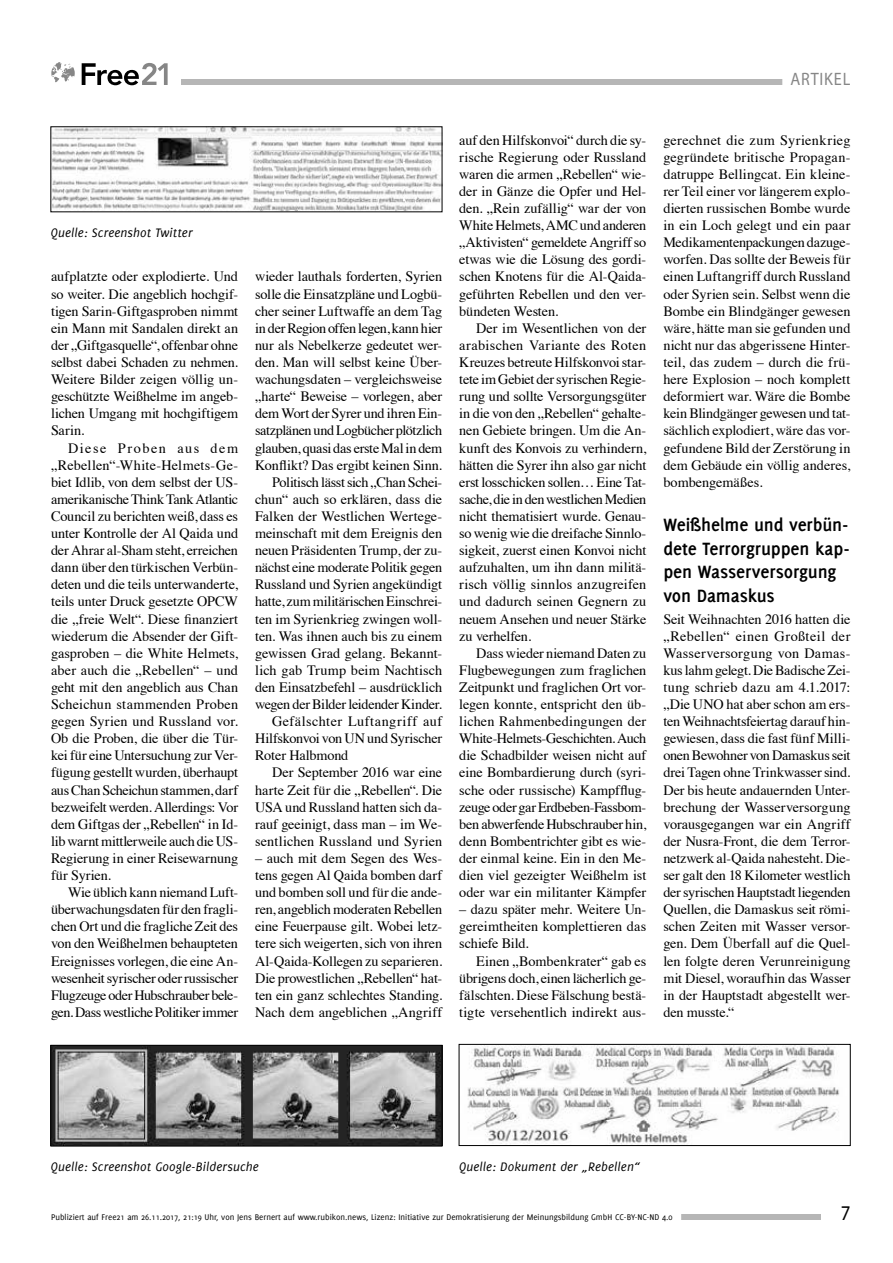
<style>
.page{position:relative;width:893px;height:1263px;background:#fff}
.page>*{position:absolute;margin:0;border:0;box-sizing:border-box;transform-origin:0 0}
.t1{font:21px "Myriad Pro";color:#000;scale:.9 1}
.t2{font:700 19.5px/23.4px "Delicious";letter-spacing:-.005em;color:#000}
.t3{font:18px "Myriad Pro";letter-spacing:.05em;color:#868686;scale:.9 1}
.t4{font:14.25px/17.1px "Times";letter-spacing:-.01em;color:#000;text-align:justify}
.t5{font:14.25px "Times";letter-spacing:-.03em;color:#000}
.t6{font:14.25px "Times";letter-spacing:.01em;color:#000}
.t7{font:14.25px "Times";letter-spacing:.04em;color:#000}
.t8{font:italic 13.5px "Delicious";letter-spacing:.01em;color:#000}
.t9{font:9px "Delicious";color:#000}
</style>
<div class="page">
<div style="left:181px;top:79px;width:669px;height:6px;background:#b6b6b6"></div>
<div style="left:55px;top:1214px;width:766px;height:6px;background:#b6b6b6"></div>
<div style="left:43px;top:1212px;width:638px;height:12px;background:#fff"></div>
<div style="left:782px;top:74px;width:77px;height:15px;background:#fff"></div>
<svg style="left:82px;top:63px;width:86px;height:22px"></svg>
<svg style="left:51px;top:62px;width:24px;height:20px"></svg>
<img style="left:53px;top:1047px;width:387px;height:97px">
<div style="left:51px;top:1045px;width:391px;height:101px;border:1px solid #000"></div>
<img style="left:53px;top:129px;width:387px;height:81px">
<img style="left:467px;top:1046px;width:373px;height:98px">
<div style="left:459px;top:1044px;width:391px;height:102px;border:1px solid #000"></div>
<p class="t3" style="left:790px;top:68px;width:68px">ARTIKEL</p>
<p class="t8" style="left:51px;top:225px;width:143px">Quelle: Screenshot Twitter</p>
<p class="t4" style="left:51px;top:267px;width:189px">aufplatzte oder explodierte. Und so weiter. Die angeblich hochgif&shy;tigen Sarin-Giftgasproben nimmt ein Mann mit Sandalen direkt an der „Giftgasquelle“, offenbar ohne selbst dabei Schaden zu nehmen.<br>Weitere Bilder zeigen völlig un&shy;geschützte Weißhelme im angeb&shy;lichen Umgang mit hochgiftigem Sarin.</p>
<p class="t4" style="left:51px;top:438px;width:189px;text-indent:17px">Diese Proben aus dem „Rebellen“-White-Helmets-Ge&shy;biet Idlib, von dem selbst der US&shy;amerikanische Think Tank Atlantic Council zu berichten weiß, dass es unter Kontrolle der Al Qaida und der Ahrar al-Sham steht, erreichen dann über den türkischen Verbün&shy;deten und die teils unterwanderte, teils unter Druck gesetzte OPCW die „freie Welt“. Diese finanziert wiederum die Absender der Gift&shy;gasproben – die White Helmets, aber auch die „Rebellen“ – und geht mit den angeblich aus Chan Scheichun stammenden Proben gegen Syrien und Russland vor.<br>Ob die Proben, die über die Tür&shy;kei für eine Untersuchung zur Ver&shy;fügung gestellt wurden, überhaupt aus Chan Scheichun stammen, darf bezweifelt werden. Allerdings: Vor dem Giftgas der „Rebellen“ in Id&shy;lib warnt mittlerweile auch die US-Regierung in einer Reisewarnung für Syrien.</p>
<p class="t4" style="left:51px;top:883px;width:189px;text-indent:17px">Wie üblich kann niemand Luft&shy;überwachungsdaten für den fragli&shy;chen Ort und die fragliche Zeit des von den Weißhelmen behaupteten Ereignisses vorlegen, die eine An&shy;wesenheit syrischer oder russischer Flugzeuge oder Hubschrauber bele&shy;gen. Dass westliche Politiker immer</p>
<p class="t4" style="left:255px;top:267px;width:189px">wieder lauthals forderten, Syrien</p>
<p class="t4" style="left:255px;top:284px;width:189px">solle die Einsatzpläne und Logbü-</p>
<p class="t4" style="left:255px;top:301px;width:189px">cher seiner Luftwaffe an dem Tag</p>
<p class="t5" style="left:255px;top:315px;width:189px">in der Region offen legen, kann hier</p>
<p class="t4" style="left:255px;top:335px;width:189px">nur als Nebelkerze gedeutet wer-</p>
<p class="t4" style="left:255px;top:352px;width:189px">den. Man will selbst keine Über-</p>
<p class="t4" style="left:255px;top:370px;width:189px">wachungsdaten – vergleichsweise</p>
<p class="t4" style="left:255px;top:387px;width:189px">„harte“ Beweise – vorlegen, aber</p>
<p class="t4" style="left:255px;top:404px;width:189px">dem Wort der Syrer und ihren Ein-</p>
<p class="t5" style="left:255px;top:417px;width:189px">satzplänen und Logbücher plötzlich</p>
<p class="t4" style="left:255px;top:438px;width:189px">glauben, quasi das erste Mal in dem</p>
<p class="t4" style="left:255px;top:455px;width:189px">Konflikt? Das ergibt keinen Sinn.</p>
<p class="t4" style="left:272px;top:472px;width:172px">Politisch lässt sich „Chan Schei-</p>
<p class="t4" style="left:255px;top:489px;width:189px">chun“ auch so erklären, dass die</p>
<p class="t4" style="left:255px;top:506px;width:189px">Falken der Westlichen Wertege-</p>
<p class="t4" style="left:255px;top:523px;width:189px">meinschaft mit dem Ereignis den</p>
<p class="t4" style="left:255px;top:541px;width:189px">neuen Präsidenten Trump, der zu-</p>
<p class="t4" style="left:255px;top:558px;width:189px">nächst eine moderate Politik gegen</p>
<p class="t4" style="left:255px;top:575px;width:189px">Russland und Syrien angekündigt</p>
<p class="t4" style="left:255px;top:592px;width:189px">hatte, zum militärischen Einschrei-</p>
<p class="t4" style="left:255px;top:609px;width:189px">ten im Syrienkrieg zwingen woll-</p>
<p class="t4" style="left:255px;top:626px;width:189px">ten. Was ihnen auch bis zu einem</p>
<p class="t4" style="left:255px;top:643px;width:189px">gewissen Grad gelang. Bekannt-</p>
<p class="t4" style="left:255px;top:660px;width:189px">lich gab Trump beim Nachtisch</p>
<p class="t4" style="left:255px;top:677px;width:189px">den Einsatzbefehl – ausdrücklich</p>
<p class="t4" style="left:255px;top:694px;width:189px">wegen der Bilder leidender Kinder.</p>
<p class="t7" style="left:272px;top:708px;width:172px">Gefälschter Luftangriff auf</p>
<p class="t4" style="left:255px;top:729px;width:189px">Hilfskonvoi von UN und Syrischer</p>
<p class="t4" style="left:255px;top:746px;width:95px">Roter Halbmond</p>
<p class="t4" style="left:272px;top:763px;width:172px">Der September 2016 war eine</p>
<p class="t4" style="left:255px;top:780px;width:189px">harte Zeit für die „Rebellen“. Die</p>
<p class="t4" style="left:255px;top:797px;width:189px">USA und Russland hatten sich da-</p>
<p class="t4" style="left:255px;top:814px;width:189px">rauf geeinigt, dass man – im We-</p>
<p class="t6" style="left:255px;top:828px;width:189px">sentlichen Russland und Syrien</p>
<p class="t4" style="left:255px;top:848px;width:189px">– auch mit dem Segen des Wes&shy;tens gegen Al Qaida bomben darf und bomben soll und für die ande&shy;ren, angeblich moderaten Rebellen eine Feuerpause gilt. Wobei letz&shy;tere sich weigerten, sich von ihren Al-Qaida-Kollegen zu separieren.<br>Die prowestlichen „Rebellen“ hat&shy;ten ein ganz schlechtes Standing.<br>Nach dem angeblichen „Angriff</p>
<p class="t4" style="left:459px;top:130px;width:189px">auf den Hilfskonvoi“ durch die sy&shy;rische Regierung oder Russland waren die armen „Rebellen“ wie&shy;der in Gänze die Opfer und Hel&shy;den. „Rein zufällig“ war der von White Helmets, AMC und anderen „Aktivisten“ gemeldete Angriff so etwas wie die Lösung des gordi&shy;schen Knotens für die Al-Qaida&shy;geführten Rebellen und den ver&shy;bündeten Westen.</p>
<p class="t4" style="left:459px;top:318px;width:189px;text-indent:17px">Der im Wesentlichen von der arabischen Variante des Roten Kreuzes betreute Hilfskonvoi star&shy;tete im Gebiet der syrischen Regie&shy;rung und sollte Versorgungsgüter in die von den „Rebellen“ gehalte&shy;nen Gebiete bringen. Um die An&shy;kunft des Konvois zu verhindern, hätten die Syrer ihn also gar nicht erst losschicken sollen… Eine Tat&shy;sache, die in den westlichen Medien nicht thematisiert wurde. Genau&shy;so wenig wie die dreifache Sinnlo&shy;sigkeit, zuerst einen Konvoi nicht aufzuhalten, um ihn dann militä&shy;risch völlig sinnlos anzugreifen und dadurch seinen Gegnern zu neuem Ansehen und neuer Stärke zu verhelfen.</p>
<p class="t4" style="left:459px;top:643px;width:189px;text-indent:17px">Dass wieder niemand Daten zu Flugbewegungen zum fraglichen Zeitpunkt und fraglichen Ort vor&shy;legen konnte, entspricht den üb&shy;lichen Rahmenbedingungen der White-Helmets-Geschichten. Auch die Schadbilder weisen nicht auf eine Bombardierung durch (syri&shy;sche oder russische) Kampfflug&shy;zeuge oder gar Erdbeben-Fassbom&shy;ben abwerfende Hubschrauber hin, denn Bombentrichter gibt es wie&shy;der einmal keine. Ein in den Me&shy;dien viel gezeigter Weißhelm ist oder war ein militanter Kämpfer</p>
<p class="t4" style="left:459px;top:900px;width:189px">– dazu später mehr. Weitere Un&shy;gereimtheiten komplettieren das schiefe Bild.</p>
<p class="t4" style="left:459px;top:951px;width:189px;text-indent:17px">Einen „Bombenkrater“ gab es übrigens doch, einen lächerlich ge&shy;fälschten. Diese Fälschung bestä&shy;tigte versehentlich indirekt aus-</p>
<p class="t4" style="left:663px;top:130px;width:189px">gerechnet die zum Syrienkrieg gegründete britische Propagan&shy;datruppe Bellingcat. Ein kleine&shy;rer Teil einer vor längerem explo&shy;dierten russischen Bombe wurde in ein Loch gelegt und ein paar Medikamentenpackungen dazuge&shy;worfen. Das sollte der Beweis für einen Luftangriff durch Russland oder Syrien sein. Selbst wenn die Bombe ein Blindgänger gewesen wäre, hätte man sie gefunden und nicht nur das abgerissene Hinter&shy;teil, das zudem – durch die frü&shy;here Explosion – noch komplett deformiert war. Wäre die Bombe kein Blindgänger gewesen und tat&shy;sächlich explodiert, wäre das vor&shy;gefundene Bild der Zerstörung in dem Gebäude ein völlig anderes, bombengemäßes.</p>
<h2 class="t2" style="left:663px;top:513px;width:188px">Weißhelme und verbün&shy;dete Terrorgruppen kap&shy;pen Wasserversorgung von Damaskus</h2>
<p class="t4" style="left:663px;top:609px;width:189px">Seit Weihnachten 2016 hatten die „Rebellen“ einen Großteil der Wasserversorgung von Damas&shy;kus lahm gelegt. Die Badische Zei&shy;tung schrieb dazu am 4.1.2017: „Die UNO hat aber schon am ers&shy;ten Weihnachtsfeiertag darauf hin&shy;gewiesen, dass die fast fünf Milli&shy;onen Bewohner von Damaskus seit drei Tagen ohne Trinkwasser sind.<br>Der bis heute andauernden Unter&shy;brechung der Wasserversorgung vorausgegangen war ein Angriff der Nusra-Front, die dem Terror&shy;netzwerk al-Qaida nahesteht. Die&shy;ser galt den 18 Kilometer westlich der syrischen Hauptstadt liegenden Quellen, die Damaskus seit römi&shy;schen Zeiten mit Wasser versor&shy;gen. Dem Überfall auf die Quel&shy;len folgte deren Verunreinigung mit Diesel, woraufhin das Wasser in der Hauptstadt abgestellt wer&shy;den musste.“</p>
<p class="t8" style="left:51px;top:1159px;width:209px">Quelle: Screenshot Google-Bildersuche</p>
<p class="t8" style="left:459px;top:1159px;width:183px">Quelle: Dokument der „Rebellen“</p>
<p class="t9" style="left:51px;top:1212px;width:623px">Publiziert auf Free21 am 26.11.2017, 21:19 Uhr, von Jens Bernert auf www.rubikon.news, Lizenz: Initiative zur Demokratisierung der Meinungsbildung GmbH CC-BY-NC-ND 4.0</p>
<h1 class="t1" style="left:841px;top:1200px;width:12px">7</h1>
</div>
